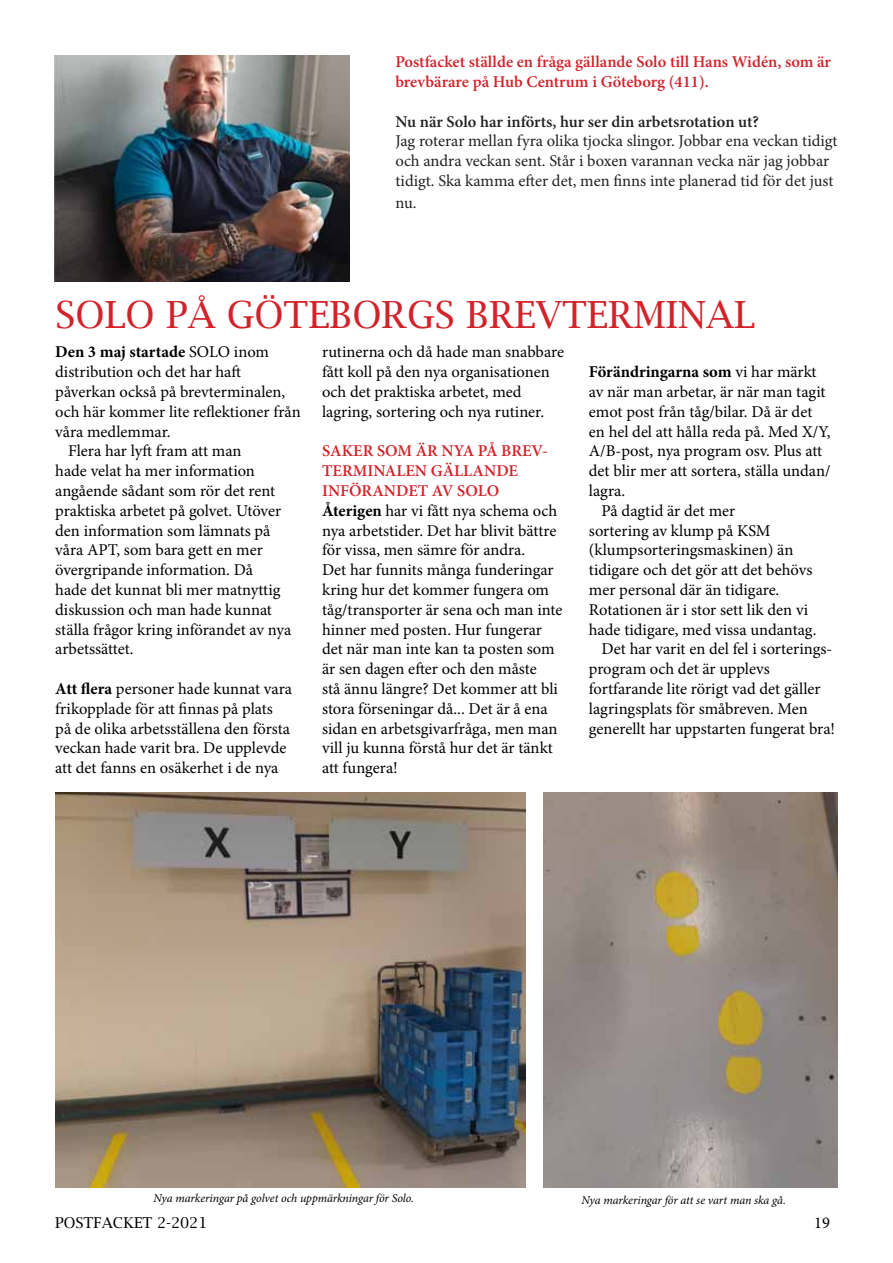
<style>
.page{position:relative;width:893px;height:1263px;background:#fff}
.page>*{position:absolute;margin:0;border:0;box-sizing:border-box;transform-origin:0 0}
.t1{font:37.5px "Lucida Bright";color:#d2232a}
.t2{font:16.5px/19.8px "Minion Pro";color:#000}
.t3{font:16.5px/19.8px "Minion Pro";color:#212121}
.t4{font:600 16.5px/19.8px "Minion Pro";color:#d2232a}
.t5{font:700 16.5px "Minion Pro";color:#000}
.t6{font:600 16.5px "Minion Pro";color:#212121}
.t7{font:15px "Lucida Bright";color:#000}
.t8{font:italic 12px "Minion Pro";letter-spacing:-.01em;color:#000}
.s1{font-weight:400}
.s2{font-weight:700}
.s3{font-weight:600;color:#d2232a}
</style>
<div class="page">
<img style="left:544px;top:792px;width:294px;height:395px">
<img style="left:55px;top:792px;width:470px;height:395px">
<img style="left:54px;top:55px;width:296px;height:227px">
<p class="t4" style="left:395px;top:52px;width:437px">Postfacket ställde en fråga gällande Solo till Hans Widén, som är brevbärare på Hub Centrum i Göteborg (411).</p>
<p class="t6" style="left:395px;top:110px;width:365px">Nu när Solo har införts, hur ser din arbetsrotation ut?</p>
<p class="t3" style="left:395px;top:131px;width:444px">Jag roterar mellan fyra olika tjocka slingor. Jobbar ena veckan tidigt och andra veckan sent. Står i boxen varannan vecka när jag jobbar tidigt. Ska kamma efter det, men finns inte planerad tid för det just</p>
<p class="t3" style="left:395px;top:193px;width:23px">nu.</p>
<h1 class="t1" style="left:55px;top:294px;width:701px">SOLO PÅ GÖTEBORGS BREVTERMINAL</h1>
<p class="t5" style="left:55px;top:340px;width:215px">Den 3 maj startade <span class="s1">SOLO inom</span></p>
<p class="t2" style="left:55px;top:362px;width:187px">distribution och det har haft</p>
<p class="t2" style="left:55px;top:382px;width:232px">påverkan också på brevterminalen,</p>
<p class="t2" style="left:55px;top:402px;width:247px">och här kommer lite reflektioner från</p>
<p class="t2" style="left:55px;top:421px;width:117px">våra medlemmar.</p>
<p class="t2" style="left:68px;top:441px;width:175px">Flera har lyft fram att man</p>
<p class="t2" style="left:55px;top:461px;width:201px">hade velat ha mer information</p>
<p class="t2" style="left:55px;top:481px;width:221px">angående sådant som rör det rent</p>
<p class="t2" style="left:55px;top:501px;width:227px">praktiska arbetet på golvet. Utöver</p>
<p class="t2" style="left:55px;top:520px;width:217px">den information som lämnats på</p>
<p class="t2" style="left:55px;top:540px;width:209px">våra APT, som bara gett en mer</p>
<p class="t2" style="left:55px;top:560px;width:199px">övergripande information. Då</p>
<p class="t2" style="left:55px;top:580px;width:227px">hade det kunnat bli mer matnyttig</p>
<p class="t2" style="left:55px;top:600px;width:218px">diskussion och man hade kunnat</p>
<p class="t2" style="left:55px;top:619px;width:238px">ställa frågor kring införandet av nya</p>
<p class="t2" style="left:55px;top:639px;width:80px">arbetssättet.</p>
<p class="t2" style="left:55px;top:679px;width:238px"><span class="s2">Att flera</span> personer hade kunnat vara frikopplade för att finnas på plats på de olika arbetsställena den första veckan hade varit bra. De upplevde att det fanns en osäkerhet i de nya</p>
<p class="t2" style="left:322px;top:342px;width:244px">rutinerna och då hade man snabbare fått koll på den nya organisationen och det praktiska arbetet, med lagring, sortering och nya rutiner.</p>
<p class="t2" style="left:322px;top:441px;width:242px"><span class="s3">SAKER SOM ÄR NYA PÅ BREV-<br>TERMINALEN GÄLLANDE<br>INFÖRANDET AV SOLO<br></span><span class="s2">Återigen</span> har vi fått nya schema och nya arbetstider. Det har blivit bättre för vissa, men sämre för andra.<br>Det har funnits många funderingar kring hur det kommer fungera om tåg/transporter är sena och man inte hinner med posten. Hur fungerar det när man inte kan ta posten som är sen dagen efter och den måste<br>stå ännu längre? Det kommer att bli stora förseningar då... Det är å ena sidan en arbetsgivarfråga, men man vill ju kunna förstå hur det är tänkt att fungera!</p>
<p class="t5" style="left:589px;top:360px;width:229px">Förändringarna som <span class="s1">vi har märkt</span></p>
<p class="t2" style="left:589px;top:382px;width:238px">av när man arbetar, är när man tagit</p>
<p class="t2" style="left:589px;top:402px;width:225px">emot post från tåg/bilar. Då är det</p>
<p class="t2" style="left:589px;top:421px;width:243px">en hel del att hålla reda på. Med X/Y,</p>
<p class="t2" style="left:589px;top:441px;width:235px">A/B-post, nya program osv. Plus att</p>
<p class="t2" style="left:589px;top:461px;width:243px">det blir mer att sortera, ställa undan/</p>
<p class="t2" style="left:589px;top:481px;width:38px">lagra.</p>
<p class="t2" style="left:602px;top:501px;width:135px">På dagtid är det mer</p>
<p class="t2" style="left:589px;top:520px;width:183px">sortering av klump på KSM</p>
<p class="t2" style="left:589px;top:540px;width:206px">(klumpsorteringsmaskinen) än</p>
<p class="t2" style="left:589px;top:560px;width:225px">tidigare och det gör att det behövs</p>
<p class="t2" style="left:589px;top:580px;width:192px">mer personal där än tidigare.</p>
<p class="t2" style="left:589px;top:600px;width:221px">Rotationen är i stor sett lik den vi</p>
<p class="t2" style="left:589px;top:619px;width:229px">hade tidigare, med vissa undantag.</p>
<p class="t2" style="left:602px;top:639px;width:232px">Det har varit en del fel i sorterings-</p>
<p class="t2" style="left:589px;top:659px;width:183px">program och det är upplevs</p>
<p class="t2" style="left:589px;top:679px;width:233px">fortfarande lite rörigt vad det gäller</p>
<p class="t2" style="left:589px;top:699px;width:220px">lagringsplats för småbreven. Men</p>
<p class="t2" style="left:589px;top:718px;width:248px">generellt har uppstarten fungerat bra!</p>
<p class="t8" style="left:154px;top:1189px;width:262px">Nya markeringar på golvet och uppmärkningar för Solo.</p>
<p class="t8" style="left:581px;top:1192px;width:206px">Nya markeringar för att se vart man ska gå.</p>
<p class="t7" style="left:55px;top:1214px;width:154px">POSTFACKET 2-2021</p>
<p class="t2" style="left:814px;top:1213px;width:17px">19</p>
</div>
